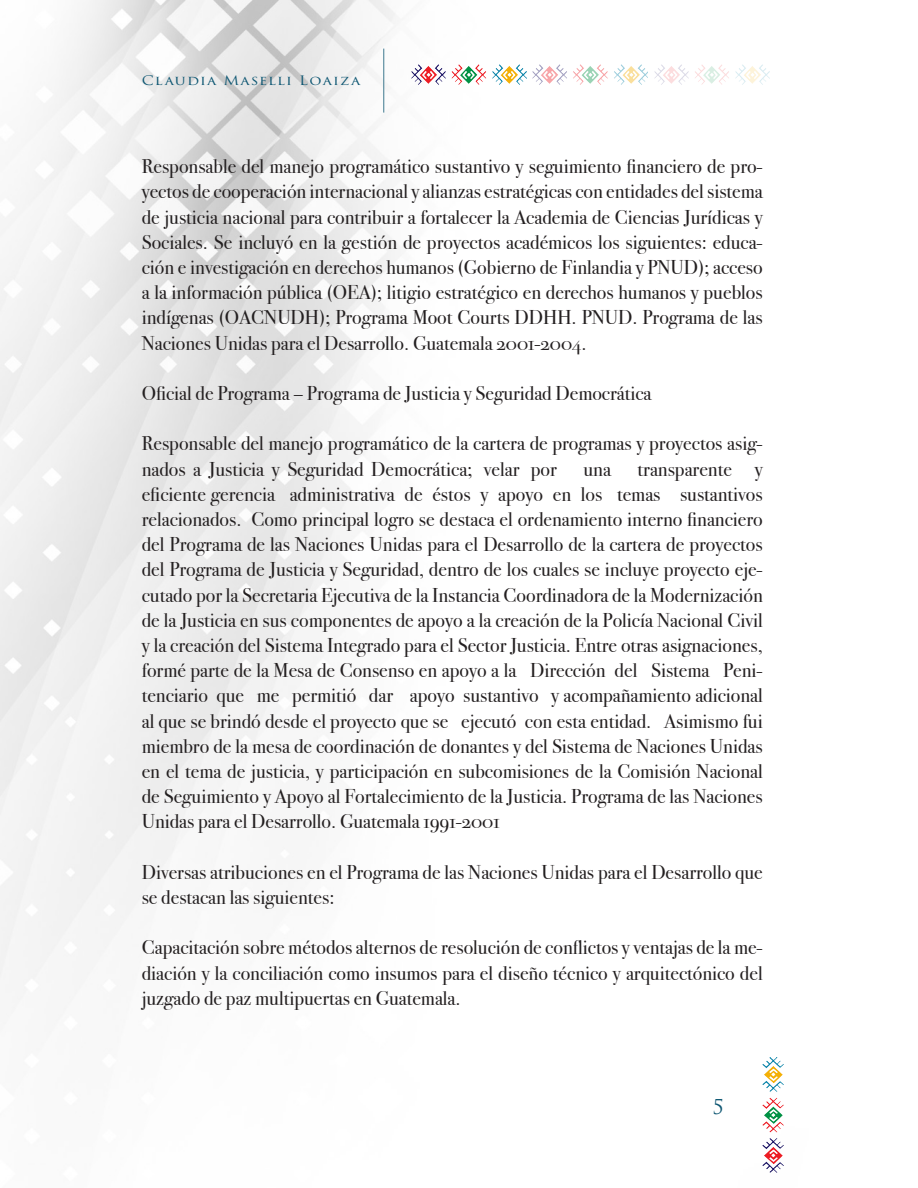
<style>
.page{position:relative;width:918px;height:1188px;background:#fff}
.page>*{position:absolute;margin:0;border:0;box-sizing:border-box;transform-origin:0 0}
.Texto{font:19.95px/25.2px "Bodoni Svty Two OSITCTT";color:#231f20;text-align:justify}
.t1{font:19.95px "Trajan Pro";color:#0d5672}
.t2{font:12.75px "Trajan Pro 3";letter-spacing:.075em;color:#0d5672;scale:1.18 1}
</style>
<div class="page">
<img style="left:0;top:0;width:778px;height:1173px">
<hr style="left:383px;top:49px;width:1px;height:64px;background:#3d788e">
<img style="left:411px;top:64px;width:115px;height:21px">
<img style="left:533px;top:64px;width:115px;height:21px">
<img style="left:654px;top:64px;width:116px;height:21px">
<img style="left:763px;top:1057px;width:21px;height:115px">
<p class="t2" style="left:142px;top:71px;width:187px">Claudia Maselli Loaiza</p>
<p class="Texto" style="left:142px;top:154px;width:623px">Responsable del manejo programático sustantivo y seguimiento financiero de pro&shy;yectos de cooperación internacional y alianzas estratégicas con entidades del sistema de justicia nacional para contribuir a fortalecer la Academia de Ciencias Jurídicas y Sociales. Se incluyó en la gestión de proyectos académicos los siguientes: educa&shy;ción e investigación en derechos humanos (Gobierno de Finlandia y PNUD); acceso a la información pública (OEA); litigio estratégico en derechos humanos y pueblos indígenas (OACNUDH); Programa Moot Courts DDHH. PNUD. Programa de las Naciones Unidas para el Desarrollo. Guatemala 2001-2004.</p>
<p class="Texto" style="left:142px;top:381px;width:511px">Oficial de Programa – Programa de Justicia y Seguridad Democrática</p>
<p class="Texto" style="left:142px;top:431px;width:623px">Responsable del manejo programático de la cartera de programas y proyectos asig&shy;nados a Justicia y Seguridad Democrática; velar por</p>
<p class="Texto" style="left:142px;top:456px;width:623px;text-indent:496px">transparente y eficiente gerencia administrativa de éstos y apoyo en los temas sustantivos relacionados. Como principal logro se destaca el ordenamiento interno financiero del Programa de las Naciones Unidas para el Desarrollo de la cartera de proyectos del Programa de Justicia y Seguridad, dentro de los cuales se incluye proyecto eje&shy;cutado por la Secretaria Ejecutiva de la Instancia Coordinadora de la Modernización de la Justicia en sus componentes de apoyo a la creación de la Policía Nacional Civil y la creación del Sistema Integrado para el Sector Justicia. Entre otras asignaciones, formé parte de la Mesa de Consenso en apoyo a la Dirección del Sistema Peni&shy;tenciario que me permitió dar apoyo sustantivo y acompañamiento adicional al que se brindó desde el proyecto que se ejecutó con esta entidad. Asimismo fui miembro de la mesa de coordinación de donantes y del Sistema de Naciones Unidas en el tema de justicia, y participación en subcomisiones de la Comisión Nacional de Seguimiento y Apoyo al Fortalecimiento de la Justicia. Programa de las Naciones Unidas para el Desarrollo. Guatemala 1991-2001</p>
<p class="Texto" style="left:142px;top:859px;width:623px">Diversas atribuciones en el Programa de las Naciones Unidas para el Desarrollo que se destacan las siguientes:</p>
<p class="Texto" style="left:142px;top:935px;width:623px">Capacitación sobre métodos alternos de resolución de conflictos y ventajas de la me&shy;diación y la conciliación como insumos para el diseño técnico y arquitectónico del juzgado de paz multipuertas en Guatemala.</p>
<p class="Texto" style="left:584px;top:456px;width:29px">una</p>
<p class="t1" style="left:713px;top:1095px;width:13px">5</p>
</div>
